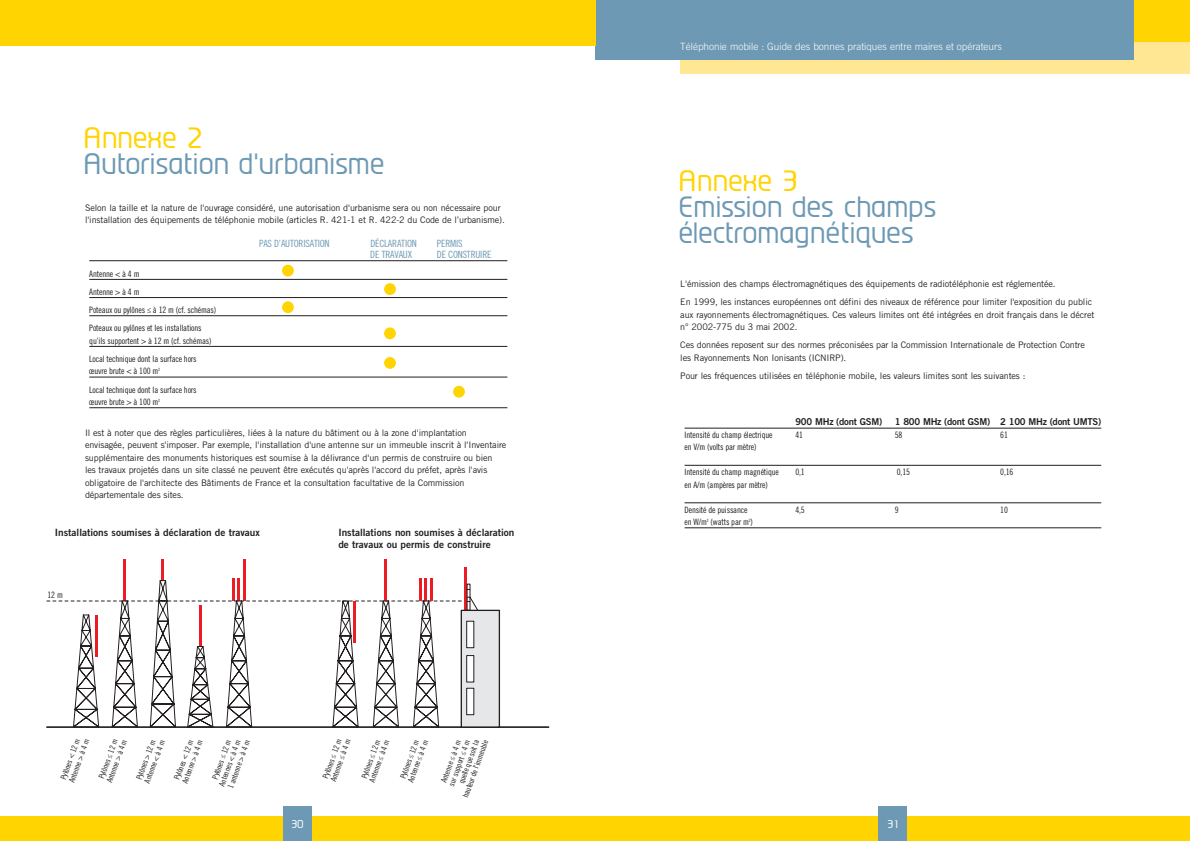
<style>
.page{position:relative;width:1190px;height:841px;background:#fff}
.page>*{position:absolute;margin:0;border:0;box-sizing:border-box;transform-origin:0 0}
.t1{font:26px/26px "Prosper";letter-spacing:.025em;color:#6d99b4}
.t2{font:26px "Prosper";letter-spacing:.025em;color:#ffd400}
.t3{font:10px/12px "Trade Gothic LT Std Bd 2";color:#231f20}
.t4{font:300 10px "Trade Gothic LT Std";color:#fff}
.t5{font:10px "Trade Gothic LT Std Cn 18";letter-spacing:-.02em;color:#6d99b4}
.t6{font:10px "Prosper";color:#fff}
.t7{font:9.5px "Trade Gothic LT Std Bd 2";letter-spacing:-.025em;color:#231f20}
.t8{font:9px/12.5px "Trade Gothic LT Std";letter-spacing:-.01em;color:#231f20}
.t9{font:8.8px/18.2px "Trade Gothic LT Std Cn 18";letter-spacing:-.02em;color:#231f20}
.t10{font:8px/8.9px "Trade Gothic LT Std Cn 18";color:#231f20}
</style>
<div class="page">
<div style="left:595px;top:0;width:595px;height:45px;background:#ffd400"></div>
<div style="left:595px;top:816px;width:595px;height:25px;background:#ffd400"></div>
<div style="left:879px;top:806px;width:28px;height:35px;background:#6d99b4"></div>
<div style="left:680px;top:43px;width:510px;height:31px;background:#ffe794"></div>
<div style="left:595px;top:0;width:539px;height:60px;background:#6d99b4"></div>
<hr style="left:685px;top:428px;width:416px;height:1px;background:#231f20">
<hr style="left:685px;top:465px;width:416px;height:1px;background:#231f20">
<hr style="left:685px;top:503px;width:416px;height:1px;background:#231f20">
<hr style="left:685px;top:528px;width:416px;height:1px;background:#231f20">
<div style="left:0;top:0;width:595px;height:45px;background:#ffd400"></div>
<div style="left:0;top:816px;width:595px;height:25px;background:#ffd400"></div>
<div style="left:283px;top:806px;width:29px;height:35px;background:#6d99b4"></div>
<hr style="left:89px;top:260px;width:418px;height:1px;background:#231f20">
<hr style="left:89px;top:279px;width:418px;height:1px;background:#231f20">
<hr style="left:89px;top:297px;width:418px;height:1px;background:#231f20">
<hr style="left:89px;top:315px;width:418px;height:1px;background:#231f20">
<hr style="left:89px;top:346px;width:418px;height:1px;background:#231f20">
<hr style="left:89px;top:377px;width:418px;height:1px;background:#231f20">
<hr style="left:89px;top:407px;width:418px;height:1px;background:#231f20">
<div style="left:282px;top:265px;width:12px;height:12px;background:#ffd400;border-radius:50%"></div>
<div style="left:384px;top:283px;width:12px;height:12px;background:#ffd400;border-radius:50%"></div>
<div style="left:282px;top:301px;width:12px;height:12px;background:#ffd400;border-radius:50%"></div>
<div style="left:384px;top:327px;width:12px;height:12px;background:#ffd400;border-radius:50%"></div>
<div style="left:384px;top:357px;width:12px;height:12px;background:#ffd400;border-radius:50%"></div>
<div style="left:453px;top:386px;width:12px;height:12px;background:#ffd400;border-radius:50%"></div>
<hr style="left:47px;top:726px;width:502px;height:2px;background:#231f20">
<hr style="left:123px;top:559px;width:3px;height:42px;background:#ed1c24">
<hr style="left:243px;top:559px;width:3px;height:42px;background:#ed1c24">
<hr style="left:237px;top:579px;width:3px;height:22px;background:#ed1c24">
<hr style="left:232px;top:579px;width:3px;height:22px;background:#ed1c24">
<hr style="left:161px;top:559px;width:3px;height:22px;background:#ed1c24">
<hr style="left:384px;top:559px;width:3px;height:42px;background:#ed1c24">
<hr style="left:424px;top:579px;width:3px;height:22px;background:#ed1c24">
<hr style="left:430px;top:579px;width:3px;height:22px;background:#ed1c24">
<hr style="left:464px;top:568px;width:3px;height:42px;background:#ed1c24">
<hr style="left:419px;top:579px;width:3px;height:22px;background:#ed1c24">
<div style="left:461px;top:610px;width:38px;height:117px;background:#e6e7e8"></div>
<div style="left:461px;top:610px;width:39px;height:118px;border:1px solid #231f20"></div>
<svg style="left:47px;top:580px;width:432px;height:148px"></svg>
<h1 class="t2" style="left:85px;top:127px;width:119px">Annexe 2</h1>
<h1 class="t1" style="left:85px;top:152px;width:302px">Autorisation d'urbanisme</h1>
<p class="t8" style="left:85px;top:202px;width:421px">Selon la taille et la nature de l'ouvrage considéré, une autorisation d'urbanisme sera ou non nécessaire pour l'installation des équipements de téléphonie mobile (articles R. 421-1 et R. 422-2 du Code de l’urbanisme).</p>
<p class="t5" style="left:259px;top:240px;width:72px">PAS D’AUTORISATION</p>
<p class="t5" style="left:370px;top:240px;width:48px">DÉCLARATION</p>
<p class="t5" style="left:437px;top:240px;width:27px">PERMIS</p>
<p class="t5" style="left:370px;top:251px;width:43px">DE TRAVAUX</p>
<p class="t5" style="left:437px;top:251px;width:56px">DE CONSTRUIRE</p>
<p class="t9" style="left:89px;top:265px;width:128px">Antenne &lt; à 4 m<br>Antenne &gt; à 4 m<br>Poteaux ou pylônes ≤ à 12 m (cf. schémas)<br>Poteaux ou pylônes et les installations</p>
<p class="t9" style="left:89px;top:332px;width:124px">qu’ils supportent &gt; à 12 m (cf. schémas)<br>Local technique dont la surface hors</p>
<p class="t9" style="left:89px;top:363px;width:109px">œuvre brute &lt; à 100 m<sup>2<br></sup>Local technique dont la surface hors</p>
<p class="t9" style="left:89px;top:394px;width:72px">œuvre brute &gt; à 100 m<sup>2</sup></p>
<p class="t8" style="left:85px;top:427px;width:423px">Il est à noter que des règles particulières, liées à la nature du bâtiment ou à la zone d'implantation envisagée, peuvent s'imposer. Par exemple, l'installation d'une antenne sur un immeuble inscrit à l'Inventaire supplémentaire des monuments historiques est soumise à la délivrance d'un permis de construire ou bien<br>les travaux projetés dans un site classé ne peuvent être exécutés qu'après l'accord du préfet, après l'avis obligatoire de l'architecte des Bâtiments de France et la consultation facultative de la Commission départementale des sites.</p>
<p class="t3" style="left:55px;top:528px;width:207px">Installations soumises à déclaration de travaux</p>
<p class="t3" style="left:338px;top:528px;width:178px">Installations non soumises à déclaration de travaux ou permis de construire</p>
<p class="t9" style="left:48px;top:587px;width:17px">12 m</p>
<p class="t10" style="left:60px;top:778px;width:47px;rotate:-70deg">Pylônes &lt; 12 m<br>Antenne &gt; à 4 m</p>
<p class="t10" style="left:97px;top:778px;width:47px;rotate:-70deg">Pylônes ≤ 12 m<br>Antenne &gt; à 4 m</p>
<p class="t10" style="left:135px;top:778px;width:47px;rotate:-70deg">Pylônes &gt; 12 m<br>Antenne &lt; à 4 m</p>
<p class="t10" style="left:173px;top:779px;width:47px;rotate:-70deg">Pylônes &lt; 12 m<br>Antenne &gt; à 4 m</p>
<p class="t10" style="left:210px;top:782px;width:53px;text-align:center;rotate:-70deg">Pylônes ≤ 12 m<br>Antennes &lt; à 4 m<br>1 antenne &gt; à 4 m</p>
<p class="t10" style="left:322px;top:777px;width:46px;line-height:8.5px;rotate:-70deg">Pylônes ≤ 12 m<br>Antenne ≤ à 4 m</p>
<p class="t10" style="left:361px;top:778px;width:46px;line-height:8.5px;rotate:-70deg">Pylônes ≤ 12 m<br>Antenne ≤ à 4 m</p>
<p class="t10" style="left:399px;top:778px;width:46px;line-height:8.5px;rotate:-70deg">Pylônes ≤ 12 m<br>Antenne ≤ à 4 m</p>
<p class="t10" style="left:440px;top:781px;width:46px;rotate:-70deg">Antenne ≤ à 4 m</p>
<p class="t10" style="left:462px;top:796px;width:62px;rotate:-70deg">hauteur de l’immeuble</p>
<p class="t10" style="left:458px;top:782px;width:48px;rotate:-70deg">quelle que soit la</p>
<p class="t10" style="left:448px;top:784px;width:50px;rotate:-70deg">sur support ≤ 4 m</p>
<p class="t6" style="left:291px;top:820px;width:14px">30</p>
<p class="t4" style="left:680px;top:43px;width:323px">Téléphonie mobile : Guide des bonnes pratiques entre maires et opérateurs</p>
<h1 class="t2" style="left:680px;top:169px;width:119px">Annexe 3</h1>
<h1 class="t1" style="left:680px;top:195px;width:258px">Emission des champs électromagnétiques</h1>
<p class="t8" style="left:680px;top:276px;width:413px;line-height:18.2px">L'émission des champs électromagnétiques des équipements de radiotéléphonie est réglementée.<br>En 1999, les instances européennes ont défini des niveaux de référence pour limiter l'exposition du public</p>
<p class="t8" style="left:680px;top:309px;width:416px">aux rayonnements électromagnétiques. Ces valeurs limites ont été intégrées en droit français dans le décret n° 2002-775 du 3 mai 2002.</p>
<p class="t8" style="left:680px;top:340px;width:406px">Ces données reposent sur des normes préconisées par la Commission Internationale de Protection Contre les Rayonnements Non Ionisants (ICNIRP).</p>
<p class="t8" style="left:680px;top:371px;width:347px">Pour les fréquences utilisées en téléphonie mobile, les valeurs limites sont les suivantes :</p>
<p class="t7" style="left:795px;top:418px;width:88px">900 MHz (dont GSM)</p>
<p class="t7" style="left:895px;top:418px;width:208px">1 800 MHz (dont GSM) 2 100 MHz (dont UMTS)</p>
<p class="t9" style="left:685px;top:426px;width:90px">Intensité du champ électrique</p>
<p class="t9" style="left:795px;top:426px;width:9px">41</p>
<p class="t9" style="left:895px;top:426px;width:9px">58</p>
<p class="t9" style="left:1000px;top:426px;width:9px">61</p>
<p class="t9" style="left:685px;top:439px;width:73px">en V/m (volts par mètre)</p>
<p class="t9" style="left:685px;top:464px;width:96px">Intensité du champ magnétique</p>
<p class="t9" style="left:795px;top:464px;width:11px">0,1</p>
<p class="t9" style="left:897px;top:464px;width:15px">0,15</p>
<p class="t9" style="left:1000px;top:464px;width:15px">0,16</p>
<p class="t9" style="left:685px;top:476px;width:85px">en A/m (ampères par mètre)</p>
<p class="t9" style="left:685px;top:501px;width:64px">Densité de puissance</p>
<p class="t9" style="left:795px;top:501px;width:11px">4,5</p>
<p class="t9" style="left:895px;top:501px;width:5px">9</p>
<p class="t9" style="left:1000px;top:501px;width:9px">10</p>
<p class="t9" style="left:685px;top:514px;width:70px">en W/m<sup>2</sup> (watts par m<sup>2</sup>)</p>
<p class="t6" style="left:888px;top:820px;width:12px">31</p>
</div>
